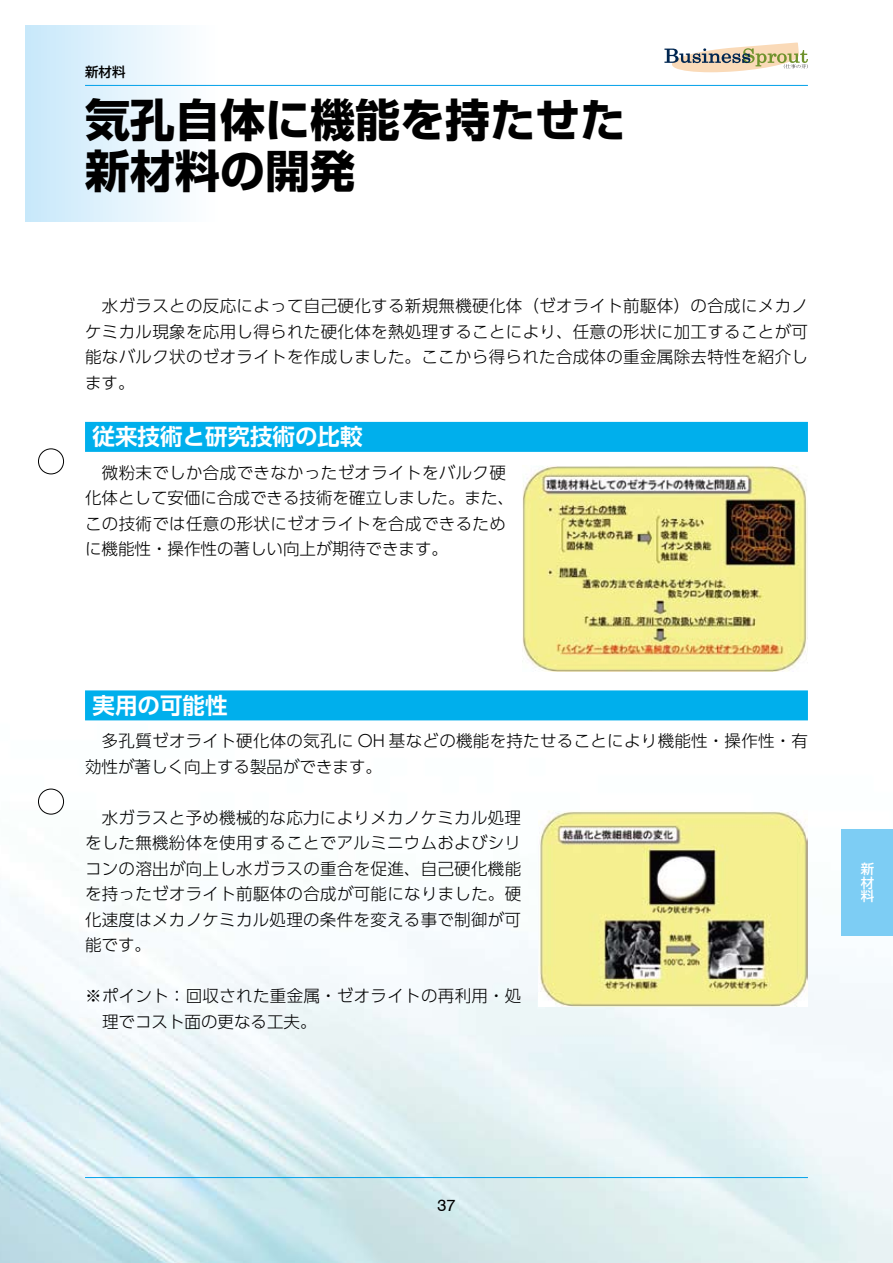
<style>
.page{position:relative;width:893px;height:1263px;background:#fff}
.page>*{position:absolute;margin:0;border:0;box-sizing:border-box;transform-origin:0 0}
.t1{font:700 45px/51px "Shin Go Pro";color:#000}
.t2{font:700 22.5px "UD Shin Go Pro De";color:#fff}
.t3{font:300 16.5px/25.5px "UD Shin Go Pro";letter-spacing:.02em;color:#000}
.t4{font:16.5px "Swiss 721 BT";color:#000}
.t5{font:500 13.5px "Shin Go Pro";color:#000}
.t6{font:500 13.5px/13.5px "Shin Go Pro";color:#fff;text-align:justify}
</style>
<div class="page">
<img style="left:0;top:638px;width:893px;height:625px">
<div style="left:26px;top:26px;width:195px;height:195px;background:linear-gradient(to right,#c8e8fa,#fff)"></div>
<hr style="left:85px;top:85px;width:723px;height:1px;background:#00a0e9">
<hr style="left:85px;top:1177px;width:723px;height:1px;background:#00a0e9">
<svg style="left:664px;top:42px;width:144px;height:30px"></svg>
<div style="left:85px;top:422px;width:723px;height:30px;background:#00afec"></div>
<div style="left:85px;top:690px;width:723px;height:30px;background:#00afec"></div>
<img style="left:523px;top:465px;width:285px;height:207px">
<img style="left:538px;top:811px;width:270px;height:196px">
<div style="left:842px;top:829px;width:51px;height:106px;background:#7dcdf4"></div>
<div style="left:38px;top:449px;width:26px;height:25px;border:1px solid #000;border-radius:50%"></div>
<div style="left:38px;top:789px;width:26px;height:25px;background:#fff;border-radius:50%"></div>
<div style="left:38px;top:789px;width:26px;height:25px;border:1px solid #000;border-radius:50%"></div>
<p class="t5" style="left:85px;top:61px;width:42px">新材料</p>
<h1 class="t1" style="left:85px;top:90px;width:541px">気孔自体に機能を持たせた新材料の開発</h1>
<p class="t3" style="left:85px;top:293px;width:725px;text-align:justify">　水ガラスとの反応によって自己硬化する新規無機硬化体（ゼオライト前駆体）の合成にメカノケミカル現象を応用し得られた硬化体を熱処理することにより、任意の形状に加工することが可能なバルク状のゼオライトを作成しました。ここから得られた合成体の重金属除去特性を紹介します。</p>
<h2 class="t2" style="left:93px;top:418px;width:271px">従来技術と研究技術の比較</h2>
<p class="t3" style="left:85px;top:459px;width:430px">　微粉末でしか合成できなかったゼオライトをバルク硬化体として安価に合成できる技術を確立しました。また、この技術では任意の形状にゼオライトを合成できるために機能性・操作性の著しい向上が期待できます。</p>
<h2 class="t2" style="left:93px;top:687px;width:136px">実用の可能性</h2>
<p class="t3" style="left:85px;top:728px;width:724px">　多孔質ゼオライト硬化体の気孔に OH 基などの機能を持たせることにより機能性・操作性・有効性が著しく向上する製品ができます。</p>
<p class="t3" style="left:85px;top:804px;width:438px;text-align:justify">　水ガラスと予め機械的な応力によりメカノケミカル処理をした無機紛体を使用することでアルミニウムおよびシリコンの溶出が向上し水ガラスの重合を促進、自己硬化機能を持ったゼオライト前駆体の合成が可能になりました。硬化速度はメカノケミカル処理の条件を変える事で制御が可能です。</p>
<p class="t3" style="left:102px;top:983px;width:421px;text-indent:-17px">※ポイント：回収された重金属・ゼオライトの再利用・処理でコスト面の更なる工夫。</p>
<p class="t6" style="left:861px;top:860px;width:15px">新材料</p>
<p class="t4" style="left:437px;top:1195px;width:20px">37</p>
</div>
